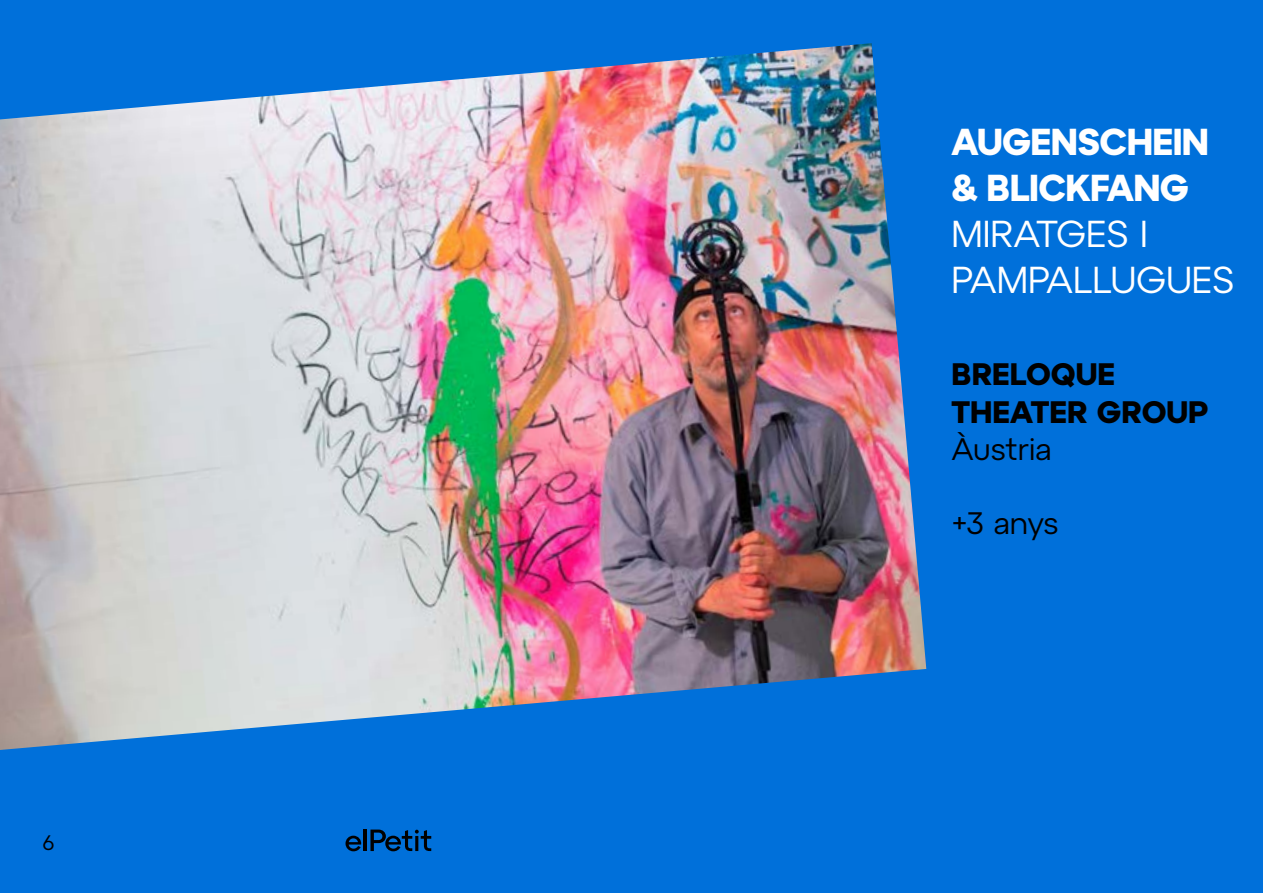
<style>
.page{position:relative;width:1263px;height:893px;background:#0070da}
.page>*{position:absolute;margin:0;border:0;box-sizing:border-box;transform-origin:0 0}
.t1{font:700 37.5px/45.9px "Atyp BL Text";letter-spacing:-.02em;color:#fff}
.t2{font:37.5px/45.9px "Atyp BL Text";color:#fff}
.t3{font:700 31.05px/37.8px "Atyp BL Text";color:#000}
.t4{font:31.05px "Atyp BL Text";color:#000}
.t5{font:21px "Atyp BL Text";color:#000}
</style>
<div class="page">
<img style="left:0;top:43px;width:926px;height:707px">
<svg style="left:345px;top:836px;width:17px;height:15px"></svg>
<hr style="left:364px;top:829px;width:3px;height:22px;background:#000">
<svg style="left:370px;top:829px;width:61px;height:22px"></svg>
<p class="t5" style="left:43px;top:831px;width:14px">6</p>
<p class="t1" style="left:951px;top:118px;width:259px">AUGENSCHEIN &amp; BLICKFANG</p>
<p class="t2" style="left:951px;top:210px;width:285px">MIRATGES I<br>PAMPALLUGUES</p>
<p class="t3" style="left:951px;top:354px;width:258px">BRELOQUE<br>THEATER GROUP</p>
<p class="t4" style="left:951px;top:431px;width:102px">Àustria</p>
<p class="t4" style="left:951px;top:505px;width:108px">+3 anys</p>
</div>
